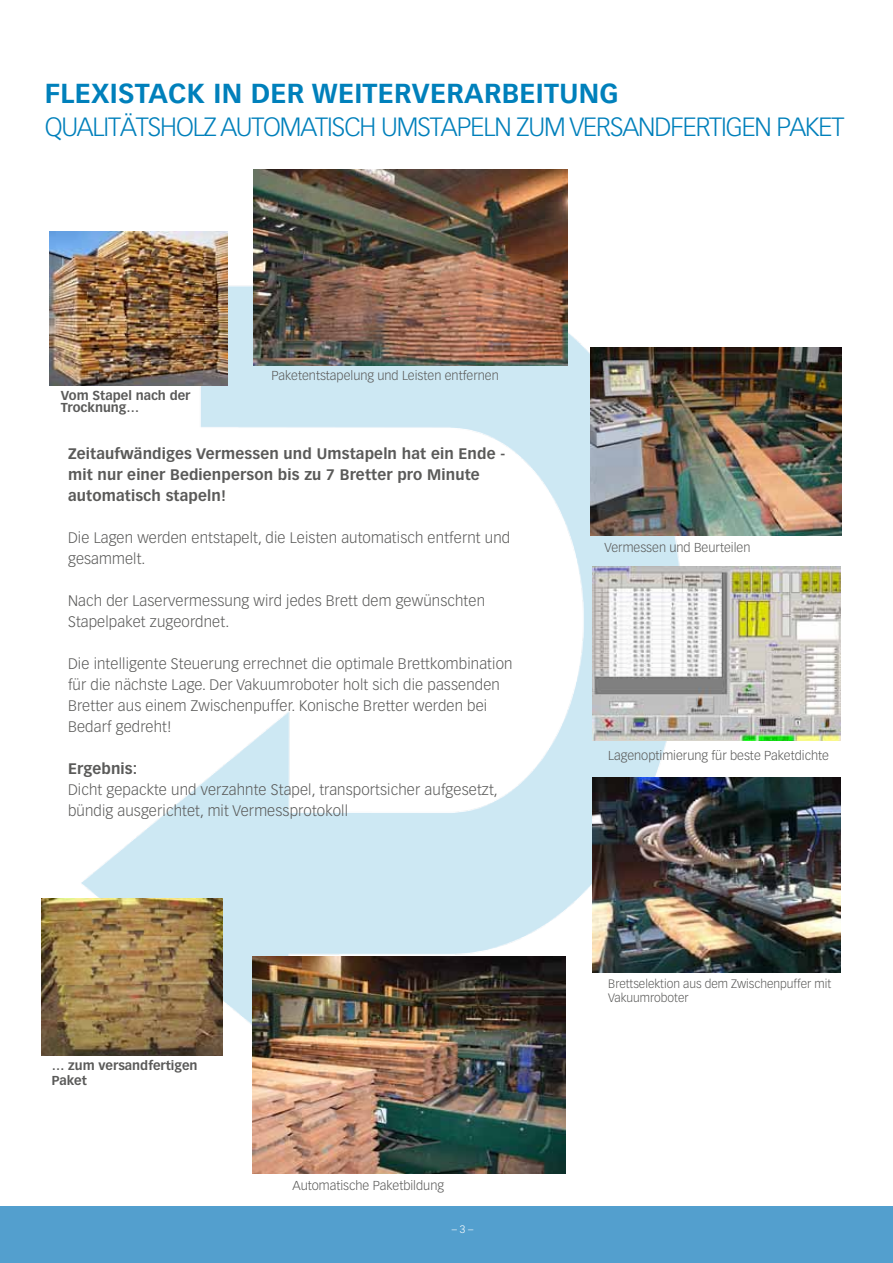
<style>
.page{position:relative;width:893px;height:1263px;background:#fff}
.page>*{position:absolute;margin:0;border:0;box-sizing:border-box;transform-origin:0 0}
.t1{font:700 27px "Vectora LH";letter-spacing:.01em;color:#0080bb}
.t2{font:300 25.95px "Vectora LH";letter-spacing:-.04em;color:#0080bb}
.t3{font:300 15px/21px "Vectora LH";letter-spacing:.01em;color:#5a5a59}
.t4{font:700 15px/21px "Vectora LH";letter-spacing:.01em;color:#5a5a59}
.t5{font:300 12.75px "Vectora LH";color:#5a5a59}
.t6{font:700 12.75px/12px "Vectora LH";color:#5a5a59}
.t7{font:300 12px/14.4px "Vectora LH";color:#5a5a59}
.t8{font:300 10.5px "Vectora LH";color:#fff}
</style>
<div class="page">
<img style="left:57px;top:286px;width:719px;height:876px">
<img style="left:253px;top:169px;width:315px;height:196px">
<img style="left:592px;top:777px;width:248px;height:196px">
<img style="left:590px;top:347px;width:251px;height:189px">
<img style="left:49px;top:231px;width:179px;height:154px">
<img style="left:42px;top:898px;width:180px;height:158px">
<img style="left:592px;top:567px;width:248px;height:174px">
<img style="left:252px;top:956px;width:313px;height:217px">
<div style="left:0;top:1207px;width:892px;height:56px;background:#539fce"></div>
<h1 class="t1" style="left:45px;top:77px;width:573px">FLEXISTACK IN DER WEITERVERARBEITUNG</h1>
<h2 class="t2" style="left:45px;top:112px;width:801px">QUALITÄTSHOLZ AUTOMATISCH UMSTAPELN ZUM VERSANDFERTIGEN PAKET</h2>
<p class="t6" style="left:61px;top:389px;width:131px">Vom Stapel nach der<br>Trocknung…</p>
<p class="t5" style="left:271px;top:368px;width:229px">Paketentstapelung und Leisten entfernen</p>
<p class="t4" style="left:68px;top:443px;width:439px">Zeitaufwändiges Vermessen und Umstapeln hat ein Ende - mit nur einer Bedienperson bis zu 7 Bretter pro Minute automatisch stapeln!</p>
<p class="t3" style="left:68px;top:527px;width:444px">Die Lagen werden entstapelt, die Leisten automatisch entfernt und gesammelt.</p>
<p class="t3" style="left:68px;top:590px;width:418px">Nach der Laservermessung wird jedes Brett dem gewünschten<br>Stapelpaket zugeordnet.</p>
<p class="t3" style="left:68px;top:653px;width:446px">Die intelligente Steuerung errechnet die optimale Brettkombination für die nächste Lage. Der Vakuumroboter holt sich die passenden Bretter aus einem Zwischenpuffer. Konische Bretter werden bei Bedarf gedreht!</p>
<p class="t4" style="left:68px;top:758px;width:71px">Ergebnis:</p>
<p class="t3" style="left:68px;top:779px;width:431px">Dicht gepackte und verzahnte Stapel, transportsicher aufgesetzt, bündig ausgerichtet, mit Vermessprotokoll</p>
<p class="t6" style="left:52px;top:1057px;width:147px;line-height:15.3px">… zum versandfertigen<br>Paket</p>
<p class="t5" style="left:292px;top:1178px;width:153px">Automatische Paketbildung</p>
<p class="t8" style="left:452px;top:1224px;width:23px">– 3 –</p>
<p class="t5" style="left:604px;top:540px;width:147px">Vermessen und Beurteilen</p>
<p class="t5" style="left:608px;top:748px;width:222px">Lagenoptimierung für beste Paketdichte</p>
<p class="t7" style="left:608px;top:976px;width:224px">Brettselektion aus dem Zwischenpuffer mit<br>Vakuumroboter</p>
</div>
